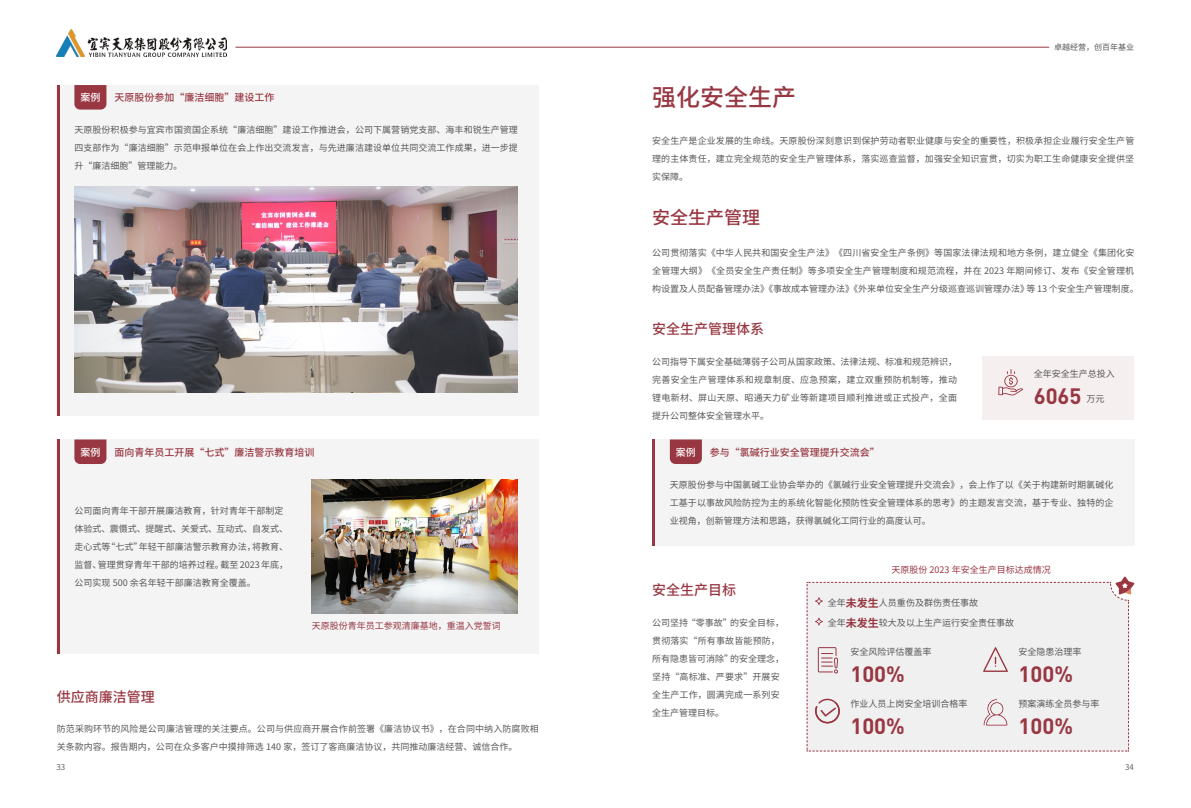
<style>
.page{position:relative;width:1191px;height:808px;background:#fff}
.page>*{position:absolute;margin:0;border:0;box-sizing:border-box;transform-origin:0 0}
.t1{font:500 24px "Source Han Sans CN";color:#983742}
.t2{font:700 22px "DIN";color:#983742}
.t3{font:500 18px "Source Han Sans CN";color:#983742}
.t4{font:500 14px "Source Han Sans CN";color:#983742}
.t5{font:500 10px "Source Han Sans CN";color:#983742}
.t6{font:500 10px "Source Han Sans CN";color:#fff}
.t7{font:9px/18px "Source Han Sans CN";letter-spacing:.005em;color:#595757}
.t8{font:9px "Source Han Sans CN";color:#983742}
.t9{font:8px "Source Han Sans CN";color:#595757}
.t10{font:8px "Source Han Sans CN";color:#595757}
.s1{font-weight:700;font-size:11px;color:#983742}
</style>
<div class="page">
<hr style="left:235px;top:47px;width:814px;height:1px;background:#983742">
<img style="left:57px;top:30px;width:170px;height:26px">
<div style="left:57px;top:85px;width:482px;height:331px;background:#f4f4f4"></div>
<div style="left:57px;top:439px;width:482px;height:215px;background:#f4f4f4"></div>
<div style="left:652px;top:439px;width:482px;height:106px;background:#f4f4f4"></div>
<hr style="left:57px;top:85px;width:2px;height:331px;background:#983742">
<hr style="left:57px;top:439px;width:2px;height:215px;background:#983742">
<hr style="left:652px;top:439px;width:3px;height:106px;background:#983742">
<svg style="left:74px;top:85px;width:32px;height:25px"></svg>
<svg style="left:74px;top:439px;width:32px;height:25px"></svg>
<svg style="left:670px;top:439px;width:32px;height:25px"></svg>
<img style="left:74px;top:186px;width:444px;height:207px">
<img style="left:312px;top:480px;width:206px;height:133px">
<div style="left:982px;top:357px;width:152px;height:63px;background:#f6eff0"></div>
<svg style="left:998px;top:369px;width:25px;height:26px"></svg>
<svg style="left:807px;top:576px;width:327px;height:176px"></svg>
<p class="t6" style="left:80px;top:92px;width:21px">案例</p>
<p class="t5" style="left:114px;top:92px;width:161px">天原股份参加“廉洁细胞”建设工作</p>
<p class="t7" style="left:74px;top:121px;width:445px;text-align:justify">天原股份积极参与宜宾市国资国企系统“廉洁细胞”建设工作推进会，公司下属营销党支部、海丰和锐生产管理四支部作为“廉洁细胞”示范申报单位在会上作出交流发言，与先进廉洁建设单位共同交流工作成果，进一步提升“廉洁细胞”管理能力。</p>
<p class="t9" style="left:1054px;top:43px;width:81px">卓越经营，创百年基业</p>
<h1 class="t1" style="left:652px;top:84px;width:145px">强化安全生产</h1>
<p class="t7" style="left:652px;top:132px;width:483px;text-align:justify">安全生产是企业发展的生命线。天原股份深刻意识到保护劳动者职业健康与安全的重要性，积极承担企业履行安全生产管理的主体责任，建立完全规范的安全生产管理体系，落实巡查监督，加强安全知识宣贯，切实为职工生命健康安全提供坚实保障。</p>
<h3 class="t3" style="left:652px;top:207px;width:109px">安全生产管理</h3>
<p class="t7" style="left:652px;top:243px;width:488px">公司贯彻落实《中华人民共和国安全生产法》《四川省安全生产条例》等国家法律法规和地方条例，建立健全《集团化安全管理大纲》《全员安全生产责任制》等多项安全生产管理制度和规范流程，并在 2023 年期间修订、发布《安全管理机构设置及人员配备管理办法》《事故成本管理办法》《外来单位安全生产分级巡查巡训管理办法》等 13 个安全生产管理制度。</p>
<h3 class="t4" style="left:652px;top:321px;width:113px">安全生产管理体系</h3>
<p class="t7" style="left:652px;top:352px;width:306px;text-align:justify">公司指导下属安全基础薄弱子公司从国家政策、法律法规、标准和规范辨识，完善安全生产管理体系和规章制度、应急预案，建立双重预防机制等，推动锂电新材、屏山天原、昭通天力矿业等新建项目顺利推进或正式投产，全面提升公司整体安全管理水平。</p>
<p class="t7" style="left:1033px;top:365px;width:82px">全年安全生产总投入</p>
<h2 class="t2" style="left:1033px;top:382px;width:49px">6065</h2>
<p class="t7" style="left:1086px;top:390px;width:19px">万元</p>
<p class="t5" style="left:114px;top:446px;width:201px">面向青年员工开展“七式”廉洁警示教育培训</p>
<p class="t5" style="left:710px;top:446px;width:171px">参与“氯碱行业安全管理提升交流会”</p>
<p class="t6" style="left:80px;top:446px;width:21px">案例</p>
<p class="t6" style="left:676px;top:446px;width:21px">案例</p>
<p class="t7" style="left:74px;top:502px;width:215px">公司面向青年干部开展廉洁教育，针对青年干部制定体验式、震慑式、提醒式、关爱式、互动式、自发式、走心式等“七式”年轻干部廉洁警示教育办法，将教育、监督、管理贯穿青年干部的培养过程。截至 2023 年底，公司实现 500 余名年轻干部廉洁教育全覆盖。</p>
<h3 class="t4" style="left:57px;top:689px;width:100px">供应商廉洁管理</h3>
<p class="t8" style="left:312px;top:620px;width:190px">天原股份青年员工参观清廉基地，重温入党誓词</p>
<p class="t7" style="left:57px;top:720px;width:483px">防范采购环节的风险是公司廉洁管理的关注要点。公司与供应商开展合作前签署《廉洁协议书》，在合同中纳入防腐败相关条款内容。报告期内，公司在众多客户中摸排筛选 140 家，签订了客商廉洁协议，共同推动廉洁经营、诚信合作。</p>
<p class="t7" style="left:670px;top:475px;width:445px;text-align:justify">天原股份参与中国氯碱工业协会举办的《氯碱行业安全管理提升交流会》，会上作了以《关于构建新时期氯碱化工基于以事故风险防控为主的系统化智能化预防性安全管理体系的思考》的主题发言交流，基于专业、独特的企业视角，创新管理方法和思路，获得氯碱化工同行业的高度认可。</p>
<h3 class="t4" style="left:652px;top:582px;width:85px">安全生产目标</h3>
<p class="t7" style="left:652px;top:614px;width:134px">公司坚持“零事故”的安全目标，贯彻落实“所有事故皆能预防，所有隐患皆可消除”的安全理念，坚持“高标准、严要求”开展安全生产工作，圆满完成一系列安全生产管理目标。</p>
<p class="t8" style="left:891px;top:565px;width:161px">天原股份 2023 年安全生产目标达成情况</p>
<p class="t7" style="left:828px;top:593px;width:188px;line-height:19.7px">全年<span class="s1">未发生</span>人员重伤及群伤责任事故<br>全年<span class="s1">未发生</span>较大及以上生产运行安全责任事故</p>
<p class="t7" style="left:850px;top:643px;width:82px">安全风险评估覆盖率</p>
<p class="t7" style="left:1018px;top:643px;width:65px">安全隐患治理率</p>
<h2 class="t2" style="left:850px;top:660px;width:56px">100%</h2>
<h2 class="t2" style="left:1018px;top:660px;width:56px">100%</h2>
<h2 class="t2" style="left:850px;top:711px;width:56px">100%</h2>
<h2 class="t2" style="left:1018px;top:711px;width:56px">100%</h2>
<p class="t7" style="left:850px;top:694px;width:118px">作业人员上岗安全培训合格率</p>
<p class="t7" style="left:1018px;top:694px;width:83px">预案演练全员参与率</p>
<p class="t10" style="left:57px;top:762px;width:10px">33</p>
<p class="t10" style="left:1125px;top:762px;width:10px">34</p>
</div>
